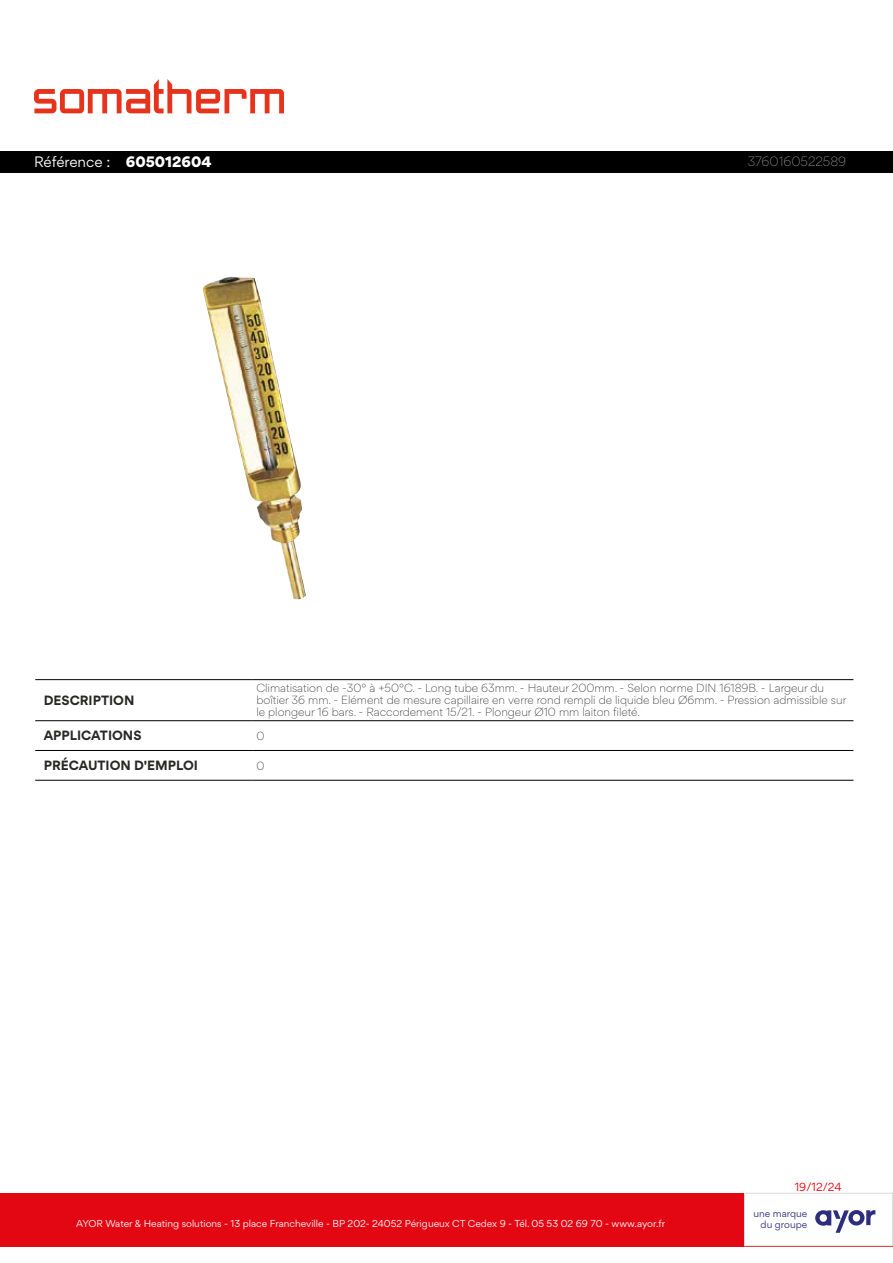
<style>
.page{position:relative;width:893px;height:1263px;background:#fff}
.page>*{position:absolute;margin:0;border:0;box-sizing:border-box;transform-origin:0 0}
.t1{font:13.5px "Gordita";letter-spacing:-.005em;color:#fff}
.t2{font:700 12px "Gordita";color:#282827}
.t3{font:300 12px "Gordita";color:#9d9d9c}
.t4{font:300 10.5px/12px "Gordita";color:#282827}
.t5{font:10.5px "Gordita";color:#e30613}
.t6{font:9px "Gordita";color:#fff}
.t7{font:9px/10.5px "Gordita";color:#2d2d7e;text-align:right}
.s1{font-weight:900}
</style>
<div class="page">
<div style="left:0;top:1193px;width:893px;height:53px;background:#e30613"></div>
<div style="left:744px;top:1193px;width:149px;height:53px;background:#fff"></div>
<div style="left:744px;top:1193px;width:149px;height:53px;border:1px solid #dadada"></div>
<svg style="left:815px;top:1210px;width:60px;height:23px"></svg>
<svg style="left:34px;top:79px;width:250px;height:34px"></svg>
<div style="left:0;top:151px;width:893px;height:21px;background:#000"></div>
<hr style="left:35px;top:679px;width:217px;height:1px;background:#000">
<hr style="left:252px;top:679px;width:601px;height:1px;background:#000">
<hr style="left:35px;top:720px;width:217px;height:1px;background:#000">
<hr style="left:252px;top:720px;width:601px;height:1px;background:#000">
<hr style="left:35px;top:750px;width:217px;height:1px;background:#000">
<hr style="left:252px;top:750px;width:601px;height:1px;background:#000">
<hr style="left:35px;top:780px;width:217px;height:1px;background:#000">
<hr style="left:252px;top:780px;width:601px;height:1px;background:#000">
<img style="left:202px;top:277px;width:104px;height:323px">
<p class="t1" style="left:34px;top:152px;width:179px">Référence : <span class="s1">605012604</span></p>
<p class="t3" style="left:748px;top:153px;width:100px">3760160522589</p>
<p class="t2" style="left:44px;top:691px;width:92px">DESCRIPTION</p>
<p class="t4" style="left:256px;top:682px;width:591px">Climatisation de -30° à +50°C. - Long tube 63mm. - Hauteur 200mm. - Selon norme DIN 16189B. - Largeur du boîtier 36 mm. - Elément de mesure capillaire en verre rond rempli de liquide bleu Ø6mm. - Pression admissible sur le plongeur 16 bars. - Raccordement 15/21. - Plongeur Ø10 mm laiton fileté.</p>
<p class="t2" style="left:44px;top:726px;width:99px">APPLICATIONS</p>
<p class="t4" style="left:256px;top:729px;width:10px">0</p>
<p class="t2" style="left:44px;top:756px;width:156px">PRÉCAUTION D'EMPLOI</p>
<p class="t4" style="left:256px;top:759px;width:10px">0</p>
<p class="t6" style="left:76px;top:1216px;width:590px">AYOR Water &amp; Heating solutions - 13 place Francheville - BP 202- 24052 Périgueux CT Cedex 9 - Tél. 05 53 02 69 70 - www.ayor.fr</p>
<p class="t5" style="left:795px;top:1179px;width:48px">19/12/24</p>
<p class="t7" style="left:754px;top:1208px;width:55px">une marque du groupe</p>
</div>
